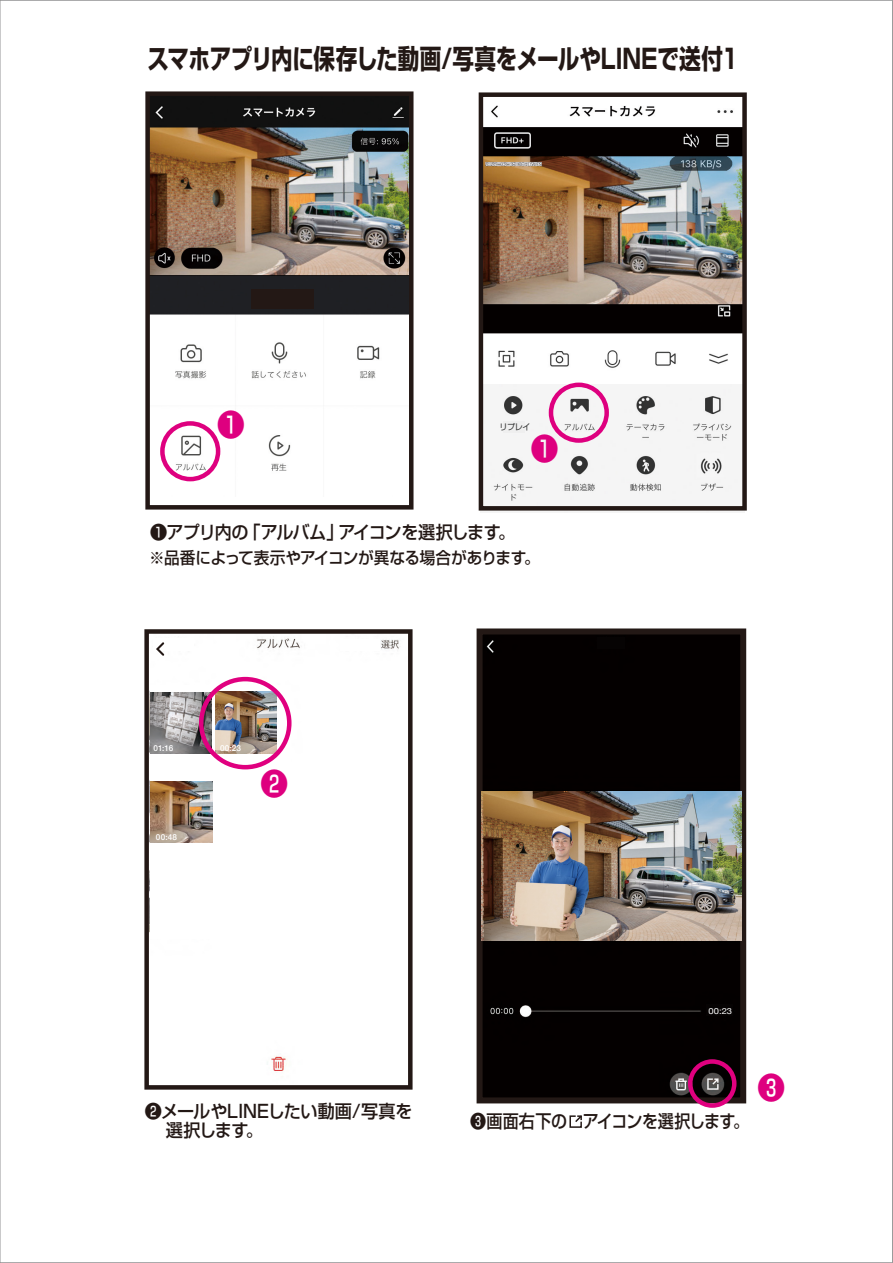
<style>
.page{position:relative;width:893px;height:1263px;background:#fff}
.page>*{position:absolute;margin:0;border:0;box-sizing:border-box;transform-origin:0 0}
.t1{font:500 30px "Shin Go Pro";color:#de007f;scale:.92 1}
.t2{font:700 27px "Shin Go Pro";letter-spacing:-.015em;color:#231815;scale:.8 1}
.t3{font:500 18px/19.5px "Shin Go Pro";letter-spacing:-.01em;color:#231815;scale:.95 1}
.t4{font:500 18px "Shin Go Pro";letter-spacing:-.055em;color:#231815;scale:.95 1}
.t5{font:500 18px "Shin Go Pro";letter-spacing:-.015em;color:#231815;scale:.89 1}
.t6{font:500 16.5px "Shin Go Pro";letter-spacing:-.015em;color:#231815;scale:.95 1}
.t7{font:8.4px "Helvetica Neue";color:#fff;scale:1.11 1}
.t8{font:500 8.25px "Helvetica Neue";letter-spacing:.015em;color:#fff}
.t9{font:8.25px "Shin Go Pro";color:#323333}
</style>
<div class="page">
<img style="left:484px;top:105px;width:258px;height:407px">
<div style="left:549px;top:383px;width:60px;height:60px;border:4px solid #de007f;border-radius:50%"></div>
<div style="left:479px;top:92px;width:268px;height:419px;border:4px solid #231815"></div>
<div style="left:504px;top:421px;width:21px;height:12px;background:#efefef"></div>
<img style="left:150px;top:96px;width:258px;height:386px">
<div style="left:160px;top:421px;width:60px;height:60px;border:4px solid #de007f;border-radius:50%"></div>
<div style="left:145px;top:91px;width:268px;height:419px;border:4px solid #231815"></div>
<div style="left:343px;top:431px;width:49px;height:48px;background:#fff"></div>
<div style="left:252px;top:289px;width:62px;height:20px;background:#231815"></div>
<img style="left:149px;top:636px;width:250px;height:435px">
<div style="left:150px;top:685px;width:140px;height:254px;background:#fff"></div>
<div style="left:144px;top:629px;width:269px;height:461px;border:4px solid #231815"></div>
<img style="left:150px;top:692px;width:62px;height:61px">
<img style="left:215px;top:692px;width:62px;height:61px">
<img style="left:151px;top:781px;width:61px;height:62px">
<div style="left:153px;top:638px;width:41px;height:13px;background:#fff"></div>
<div style="left:340px;top:639px;width:40px;height:12px;background:#fff"></div>
<svg style="left:154px;top:642px;width:12px;height:16px"></svg>
<div style="left:199px;top:677px;width:93px;height:92px;border:4px solid #e0007f;border-radius:50%"></div>
<div style="left:484px;top:635px;width:255px;height:461px;background:#040000"></div>
<div style="left:597px;top:637px;width:28px;height:11px;background:#060303"></div>
<div style="left:706px;top:1004px;width:26px;height:11px;background:#060303"></div>
<div style="left:477px;top:628px;width:269px;height:475px;border:6px solid #231815"></div>
<div style="left:688px;top:1059px;width:48px;height:49px;border:4px solid #e0007f;border-radius:50%"></div>
<img style="left:481px;top:792px;width:260px;height:148px">
<svg style="left:569px;top:1115px;width:13px;height:13px"></svg>
<p class="t2" style="left:148px;top:38px;width:741px">スマホアプリ内に保存した動画/写真をメールやLINEで送付1</p>
<p class="t1" style="left:217px;top:400px;width:32px">❶</p>
<p class="t9" style="left:500px;top:421px;width:33px">リプレイ</p>
<p class="t1" style="left:531px;top:424px;width:31px">❶</p>
<p class="t4" style="left:150px;top:517px;width:386px">❶アプリ内の「アルバム」アイコンを選択します。</p>
<p class="t6" style="left:149px;top:544px;width:412px">※品番によって表示やアイコンが異なる場合があります。</p>
<p class="t8" style="left:153px;top:741px;width:21px">01:16</p>
<p class="t8" style="left:220px;top:741px;width:23px">00:23</p>
<p class="t8" style="left:156px;top:831px;width:23px">00:48</p>
<p class="t1" style="left:260px;top:759px;width:31px">❷</p>
<p class="t7" style="left:708px;top:1005px;width:23px">00:23</p>
<p class="t3" style="left:166px;top:1099px;width:261px;text-indent:-21px">❷メールやLINEしたい動画/写真を選択します。</p>
<p class="t5" style="left:470px;top:1107px;width:315px">❸画面右下の　アイコンを選択します。</p>
<p class="t1" style="left:757px;top:1063px;width:32px">❸</p>
</div>
